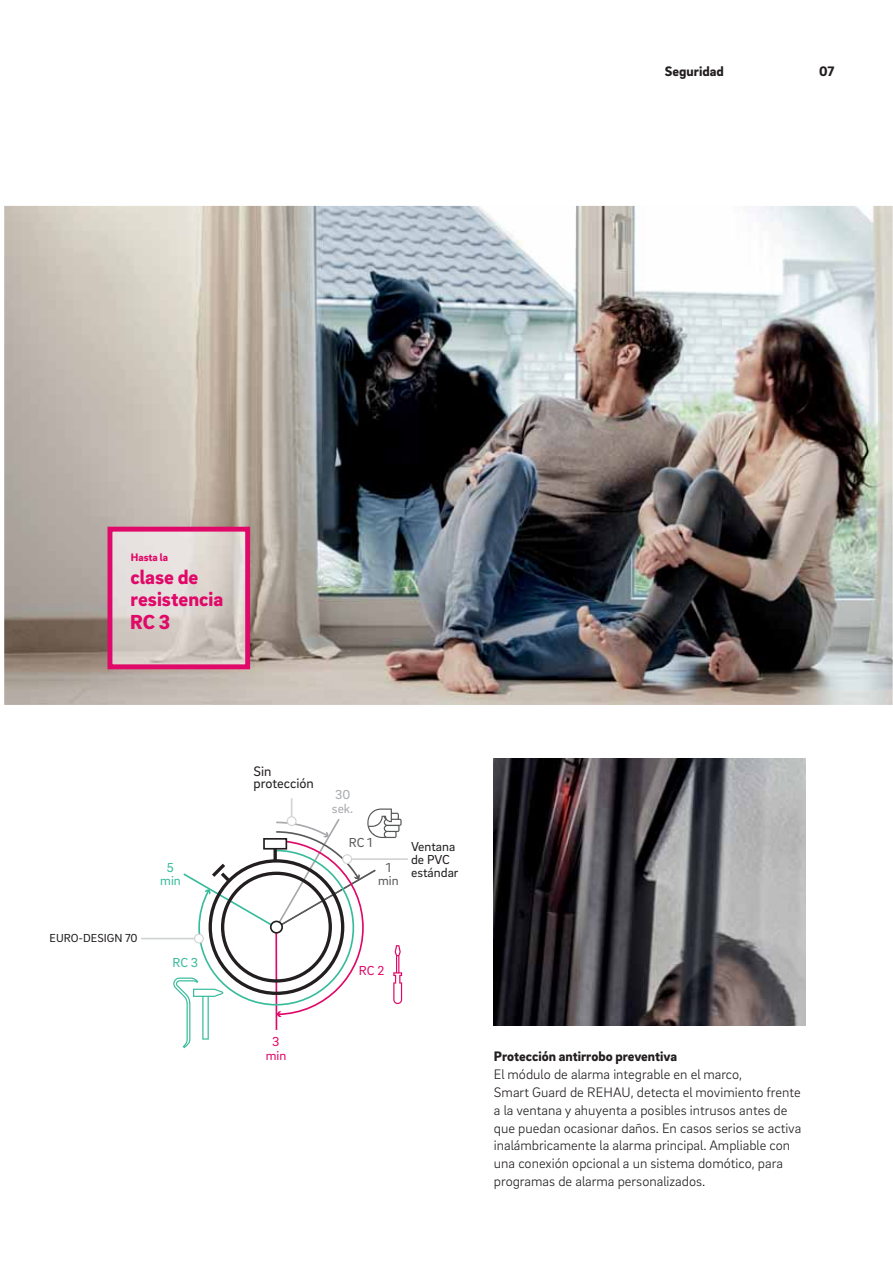
<style>
.page{position:relative;width:893px;height:1263px;background:#fff}
.page>*{position:absolute;margin:0;border:0;box-sizing:border-box;transform-origin:0 0}
.t1{font:900 20.85px/22.8px "Brix Sans";color:#e00868}
.t2{font:300 14.1px/17.9px "Brix Sans";color:#231f20}
.t3{font:900 14.1px "Brix Sans";color:#231f20}
.t4{font:14.1px/11.9px "Brix Sans";color:#231f20}
.t5{font:13.35px/13.4px "Brix Sans";color:#231f20}
.t6{font:13.35px/13.4px "Brix Sans";color:#58595b;text-align:center}
.t7{font:13.35px/13.4px "Brix Sans";color:#38bb9c;text-align:center}
.t8{font:13.35px/13.4px "Brix Sans";color:#e00868;text-align:center}
.t9{font:13.35px/13.4px "Brix Sans";color:#a7a9ac}
.t10{font:11.85px "Brix Sans";color:#231f20}
.t11{font:900 11.1px "Brix Sans";color:#e00868}
</style>
<div class="page">
<img style="left:4px;top:206px;width:889px;height:499px">
<img style="left:113px;top:533px;width:131px;height:130px">
<div style="left:107px;top:527px;width:143px;height:142px;border:5px solid #e00868"></div>
<hr style="left:141px;top:938px;width:58px;height:1px;background:#d1d3d4">
<hr style="left:347px;top:858px;width:61px;height:2px;background:#d1d3d4">
<svg style="left:173px;top:798px;width:229px;height:250px"></svg>
<img style="left:494px;top:758px;width:311px;height:268px">
<p class="t3" style="left:665px;top:66px;width:60px">Seguridad</p>
<p class="t3" style="left:819px;top:66px;width:17px">07</p>
<p class="t11" style="left:131px;top:553px;width:39px">Hasta la</p>
<h1 class="t1" style="left:130px;top:566px;width:94px">clase de resistencia<br>RC 3</h1>
<p class="t10" style="left:50px;top:934px;width:90px">EURO-DESIGN 70</p>
<p class="t4" style="left:253px;top:767px;width:62px">Sin protección</p>
<p class="t5" style="left:271px;top:781px;width:46px">refuerzo</p>
<p class="t9" style="left:332px;top:789px;width:23px">30 sek.</p>
<p class="t6" style="left:349px;top:837px;width:25px">RC 1</p>
<p class="t7" style="left:160px;top:862px;width:22px">5 min</p>
<p class="t6" style="left:378px;top:862px;width:22px">1 min</p>
<p class="t5" style="left:411px;top:840px;width:49px">Ventana de PVC estándar</p>
<p class="t7" style="left:172px;top:957px;width:27px">RC 3</p>
<p class="t8" style="left:359px;top:964px;width:27px">RC 2</p>
<p class="t8" style="left:266px;top:1036px;width:22px">3 min</p>
<p class="t3" style="left:494px;top:1051px;width:185px">Protección antirrobo preventiva</p>
<p class="t2" style="left:494px;top:1066px;width:309px">El módulo de alarma integrable en el marco,<br>Smart Guard de REHAU, detecta el movimiento frente a la ventana y ahuyenta a posibles intrusos antes de que puedan ocasionar daños. En casos serios se activa inalámbricamente la alarma principal. Ampliable con una conexión opcional a un sistema domótico, para programas de alarma personalizados.</p>
</div>
